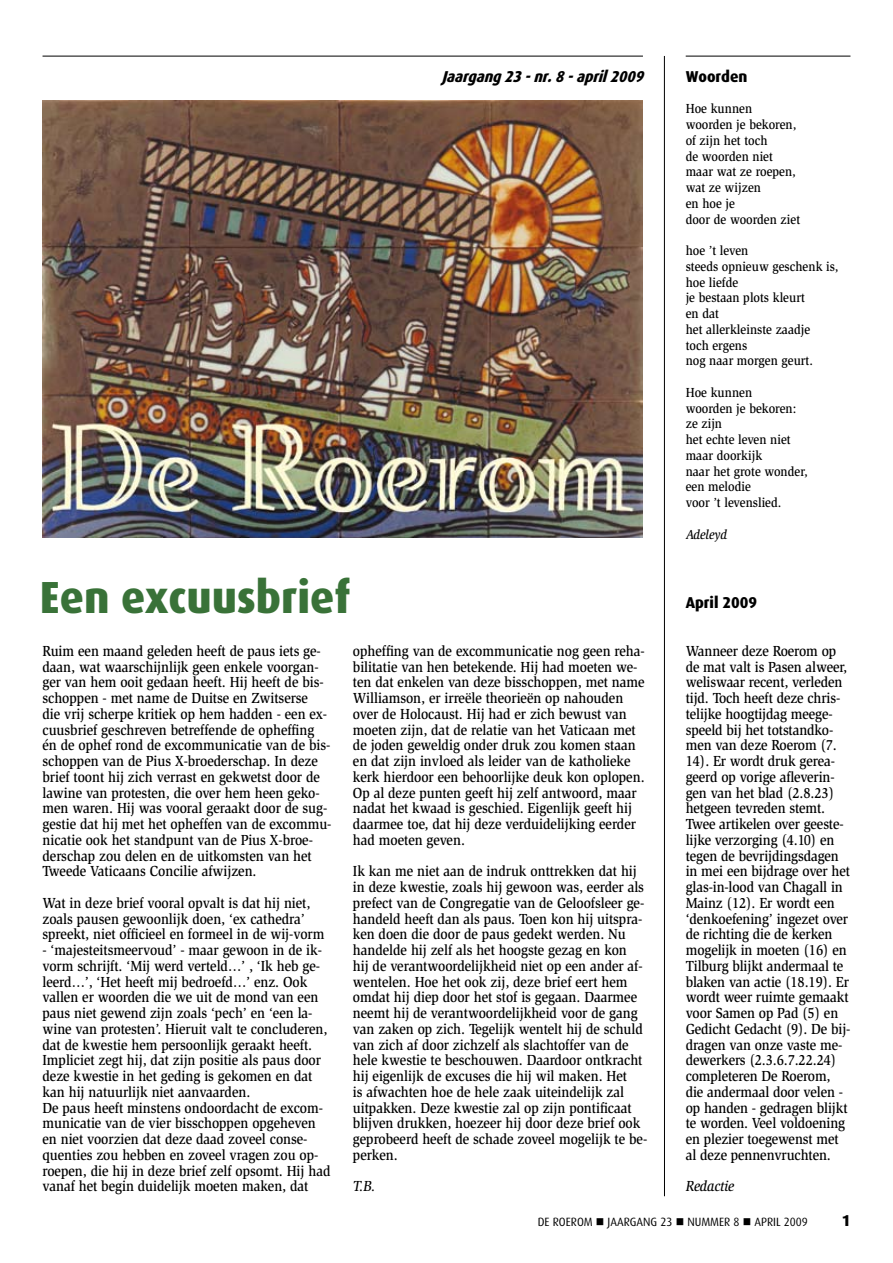
<style>
.page{position:relative;width:893px;height:1263px;background:#fff}
.page>*{position:absolute;margin:0;border:0;box-sizing:border-box;transform-origin:0 0}
.t1{font:800 45px "Dax";color:#397238;scale:.95 1}
.t2{font:italic 800 15.75px "Dax";color:#000;scale:.9 1}
.t3{font:800 15.75px "Dax";color:#000;scale:.95 1}
.t4{font:500 15px/15.8px "Slimbach Std";letter-spacing:-.005em;color:#000;scale:.9 1}
.t5{font:italic 500 15px "Slimbach Std";letter-spacing:-.01em;color:#000;scale:.9 1}
.t6{font:500 13.5px/15.8px "Slimbach Std";color:#000;scale:.9 1}
.t7{font:italic 500 13.5px "Slimbach Std";color:#000;scale:.9 1}
.t8{font:12px "Dax";color:#000;scale:.95 1}
</style>
<div class="page">
<hr style="left:43px;top:56px;width:600px;height:1px;background:#000">
<hr style="left:686px;top:56px;width:164px;height:1px;background:#000">
<img style="left:43px;top:101px;width:600px;height:437px">
<hr style="left:664px;top:56px;width:1px;height:1140px;background:#000">
<p class="t2" style="left:442px;top:67px;width:230px">Jaargang23-nr.8-april2009</p>
<h1 class="t1" style="left:40px;top:571px;width:328px">Een excuusbrief</h1>
<p class="t4" style="left:43px;top:643px;width:323px">Ruim een maand geleden heeft de paus iets ge&shy;daan, wat waarschijnlijk geen enkele voorgan&shy;ger van hem ooit gedaan heeft. Hij heeft de bis&shy;schoppen - met name de Duitse en Zwitserse<br>die vrij scherpe kritiek op hem hadden - een ex&shy;cuusbrief geschreven betreffende de opheffing én de ophef rond de excommunicatie van de bis&shy;schoppen van de Pius X-broederschap. In deze brief toont hij zich verrast en gekwetst door de lawine van protesten, die over hem heen geko&shy;men waren. Hij was vooral geraakt door de sug&shy;gestie dat hij met het opheffen van de excommu&shy;nicatie ook het standpunt van de Pius X-broe&shy;derschap zou delen en de uitkomsten van het Tweede Vaticaans Concilie afwijzen.</p>
<p class="t4" style="left:43px;top:895px;width:315px">Wat in deze brief vooral opvalt is dat hij niet, zoals pausen gewoonlijk doen, ‘ex cathedra’ spreekt, niet officieel en formeel in de wij-vorm</p>
<p class="t4" style="left:43px;top:942px;width:321px">- ‘majesteitsmeervoud’ - maar gewoon in de ik&shy;vorm schrijft. ‘Mij werd verteld…’ , ‘Ik heb ge&shy;leerd…’, ‘Het heeft mij bedroefd…’ enz. Ook vallen er woorden die we uit de mond van een paus niet gewend zijn zoals ‘pech’ en ‘een la&shy;wine van protesten’. Hieruit valt te concluderen, dat de kwestie hem persoonlijk geraakt heeft.<br>Impliciet zegt hij, dat zijn positie als paus door deze kwestie in het geding is gekomen en dat kan hij natuurlijk niet aanvaarden.<br>De paus heeft minstens ondoordacht de excom&shy;municatie van de vier bisschoppen opgeheven en niet voorzien dat deze daad zoveel conse&shy;quenties zou hebben en zoveel vragen zou op&shy;roepen, die hij in deze brief zelf opsomt. Hij had vanaf het begin duidelijk moeten maken, dat</p>
<p class="t4" style="left:353px;top:643px;width:326px">opheffing van de excommunicatie nog geen reha&shy;bilitatie van hen betekende. Hij had moeten we&shy;ten dat enkelen van deze bisschoppen, met name Williamson, er irreële theorieën op nahouden over de Holocaust. Hij had er zich bewust van moeten zijn, dat de relatie van het Vaticaan met de joden geweldig onder druk zou komen staan en dat zijn invloed als leider van de katholieke kerk hierdoor een behoorlijke deuk kon oplopen.<br>Op al deze punten geeft hij zelf antwoord, maar nadat het kwaad is geschied. Eigenlijk geeft hij daarmee toe, dat hij deze verduidelijking eerder had moeten geven.</p>
<p class="t4" style="left:353px;top:863px;width:329px">Ik kan me niet aan de indruk onttrekken dat hij in deze kwestie, zoals hij gewoon was, eerder als prefect van de Congregatie van de Geloofsleer ge&shy;handeld heeft dan als paus. Toen kon hij uitspra&shy;ken doen die door de paus gedekt werden. Nu handelde hij zelf als het hoogste gezag en kon<br>hij de verantwoordelijkheid niet op een ander af&shy;wentelen. Hoe het ook zij, deze brief eert hem omdat hij diep door het stof is gegaan. Daarmee neemt hij de verantwoordelijkheid voor de gang van zaken op zich. Tegelijk wentelt hij de schuld van zich af door zichzelf als slachtoffer van de hele kwestie te beschouwen. Daardoor ontkracht hij eigenlijk de excuses die hij wil maken. Het<br>is afwachten hoe de hele zaak uiteindelijk zal uitpakken. Deze kwestie zal op zijn pontificaat blijven drukken, hoezeer hij door deze brief ook geprobeerd heeft de schade zoveel mogelijk te be&shy;perken.</p>
<p class="t5" style="left:353px;top:1178px;width:27px">T.B.</p>
<p class="t3" style="left:686px;top:67px;width:67px">Woorden</p>
<p class="t6" style="left:686px;top:101px;width:129px">Hoe kunnen woorden je bekoren, of zijn het toch<br>de woorden niet maar wat ze roepen, wat ze wijzen<br>en hoe je<br>door de woorden ziet</p>
<p class="t6" style="left:686px;top:243px;width:171px">hoe ’t leven<br>steeds opnieuw geschenk is, hoe liefde<br>je bestaan plots kleurt<br>en dat<br>het allerkleinste zaadje<br>toch ergens<br>nog naar morgen geurt.</p>
<p class="t6" style="left:686px;top:384px;width:137px">Hoe kunnen<br>woorden je bekoren: ze zijn<br>het echte leven niet maar doorkijk<br>naar het grote wonder, een melodie<br>voor ’t levenslied.</p>
<p class="t7" style="left:686px;top:526px;width:48px">Adeleyd</p>
<p class="t3" style="left:686px;top:593px;width:77px">April 2009</p>
<p class="t4" style="left:686px;top:643px;width:184px">Wanneer deze Roerom op de mat valt is Pasen alweer, weliswaar recent, verleden tijd. Toch heeft deze chris&shy;telijke hoogtijdag meege&shy;speeld bij het totstandko&shy;men van deze Roerom (7.<br>14). Er wordt druk gerea&shy;geerd op vorige afleverin&shy;gen van het blad (2.8.23) hetgeen tevreden stemt.<br>Twee artikelen over geeste&shy;lijke verzorging (4.10) en tegen de bevrijdingsdagen in mei een bijdrage over het glas-in-lood van Chagall in<br>Mainz (12). Er wordt een ‘denkoefening’ ingezet over de richting die de kerken mogelijk in moeten (16) en<br>Tilburg blijkt andermaal te blaken van actie (18.19). Er wordt weer ruimte gemaakt voor Samen op Pad (5) en<br>Gedicht Gedacht (9). De bij&shy;dragen van onze vaste me&shy;dewerkers (2.3.6.7.22.24) completeren De Roerom, die andermaal door velen - op handen - gedragen blijkt te worden. Veel voldoening en plezier toegewenst met al deze pennenvruchten.</p>
<p class="t5" style="left:686px;top:1178px;width:55px">Redactie</p>
<p class="t8" style="left:538px;top:1215px;width:286px">DE ROEROM ■ JAARGANG 23 ■ NUMMER 8 ■ APRIL 2009</p>
<p class="t3" style="left:842px;top:1211px;width:11px">1</p>
</div>
